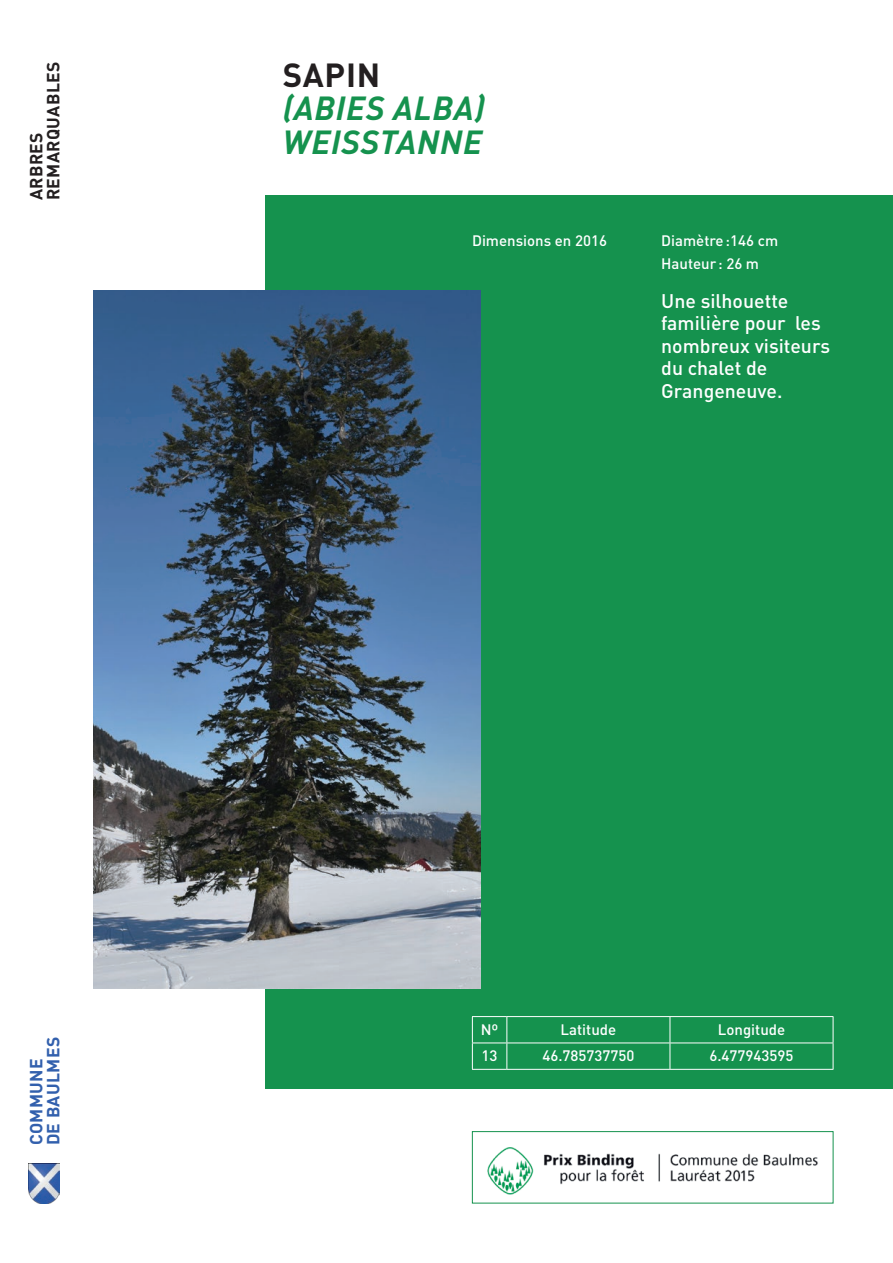
<style>
.page{position:relative;width:893px;height:1263px;background:#fff}
.page>*{position:absolute;margin:0;border:0;box-sizing:border-box;transform-origin:0 0}
.t1{font:33px/33.3px "DIN Bold Italic Alt";letter-spacing:.02em;color:#15924e}
.t2{font:700 33px "DIN";letter-spacing:.02em;color:#231f20}
.t3{font:500 19.5px/22.5px "DIN";color:#fff}
.t4{font:700 17.4px/16.8px "DIN";letter-spacing:.02em;color:#231f20}
.t5{font:700 17.4px/16.8px "DIN";letter-spacing:.02em;color:#3260ad}
.t6{font:500 15px/22.5px "DIN";color:#fff}
</style>
<div class="page">
<div style="left:266px;top:196px;width:627px;height:893px;background:#15924e"></div>
<img style="left:28px;top:1163px;width:32px;height:40px">
<img style="left:94px;top:290px;width:386px;height:698px">
<img style="left:487px;top:1147px;width:331px;height:48px">
<div style="left:472px;top:1131px;width:361px;height:72px;border:1px solid #15924e"></div>
<hr style="left:472px;top:1016px;width:35px;height:1px;background:#fff">
<hr style="left:507px;top:1016px;width:163px;height:1px;background:#fff">
<hr style="left:670px;top:1016px;width:163px;height:1px;background:#fff">
<hr style="left:472px;top:1042px;width:35px;height:1px;background:#fff">
<svg style="left:472px;top:1017px;width:1px;height:52px"></svg>
<hr style="left:507px;top:1042px;width:163px;height:1px;background:#fff">
<svg style="left:506px;top:1017px;width:1px;height:52px"></svg>
<hr style="left:670px;top:1042px;width:163px;height:1px;background:#fff">
<svg style="left:670px;top:1017px;width:1px;height:52px"></svg>
<svg style="left:833px;top:1017px;width:1px;height:52px"></svg>
<hr style="left:472px;top:1069px;width:35px;height:1px;background:#fff">
<hr style="left:507px;top:1069px;width:163px;height:1px;background:#fff">
<hr style="left:670px;top:1069px;width:163px;height:1px;background:#fff">
<p class="t4" style="left:27px;top:200px;width:140px;rotate:-90deg">ARBRES<br>REMARQUABLES</p>
<h1 class="t2" style="left:283px;top:53px;width:99px">SAPIN</h1>
<h1 class="t1" style="left:283px;top:90px;width:204px">(ABIES ALBA)<br>WEISSTANNE</h1>
<p class="t6" style="left:472px;top:229px;width:136px">Dimensions en 2016</p>
<p class="t6" style="left:661px;top:229px;width:118px">Diamètre:146 cm<br>Hauteur : 26 m</p>
<h2 class="t3" style="left:661px;top:289px;width:170px">Une silhouette familière pour les nombreux visiteurs du chalet de<br>Grangeneuve.</h2>
<p class="t5" style="left:27px;top:1145px;width:110px;rotate:-90deg">COMMUNE<br>DE BAULMES</p>
<p class="t6" style="left:481px;top:1018px;width:19px">Nº</p>
<p class="t6" style="left:561px;top:1018px;width:57px">Latitude</p>
<p class="t6" style="left:718px;top:1018px;width:69px">Longitude</p>
<p class="t6" style="left:482px;top:1044px;width:17px">13</p>
<p class="t6" style="left:542px;top:1044px;width:94px">46.785737750</p>
<p class="t6" style="left:709px;top:1044px;width:86px">6.477943595</p>
</div>
